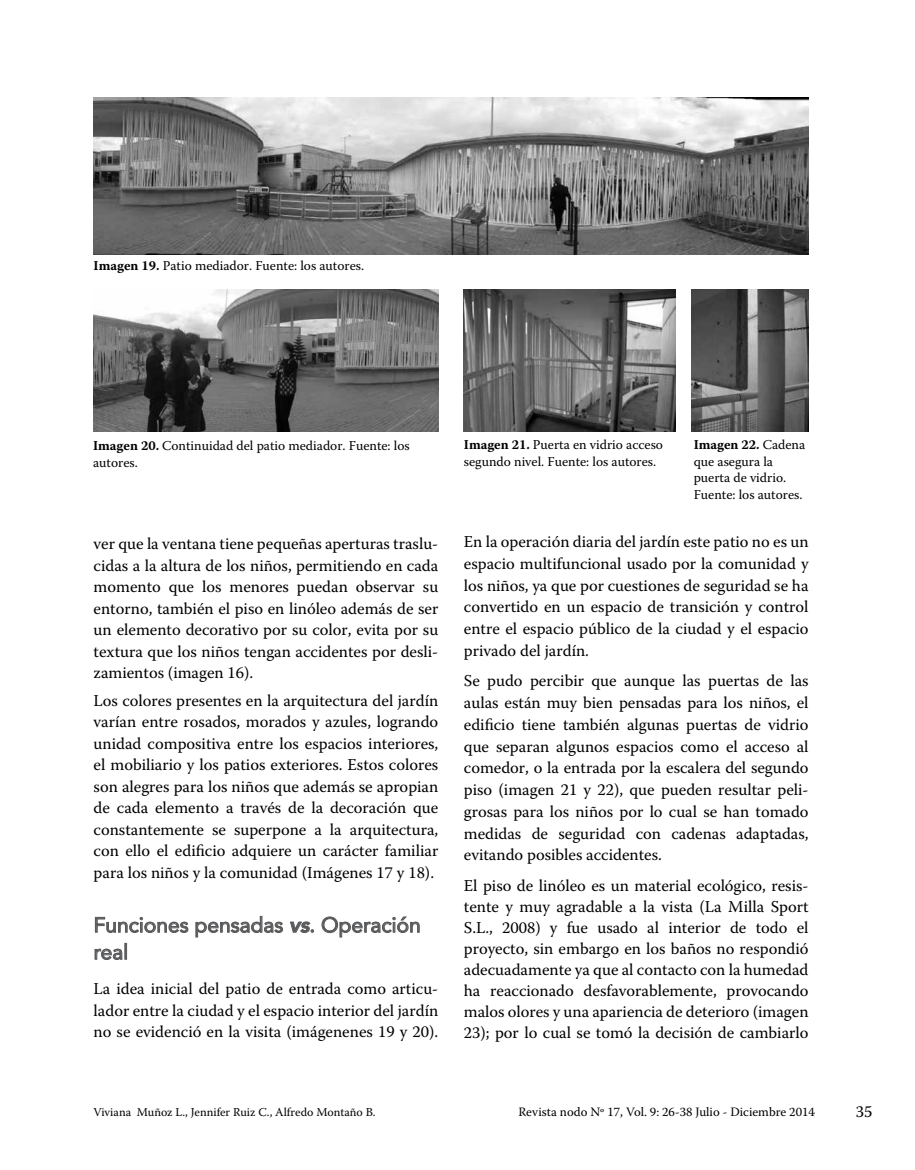
<style>
.page{position:relative;width:915px;height:1170px;background:#fff}
.page>*{position:absolute;margin:0;border:0;box-sizing:border-box;transform-origin:0 0}
.t1{font:21px/27px "Avenir";color:#58595b}
.t2{font:16.5px/21.8px "Warnock Pro";color:#000;text-align:justify}
.t3{font:13.5px/16.5px "Warnock Pro";color:#000}
.t4{font:12.75px "Warnock Pro";color:#000}
.t5{font:12px "Warnock Pro";color:#000}
.s1{font-weight:700}
.s2{font-weight:800;font-style:italic}
</style>
<div class="page">
<img style="left:94px;top:98px;width:714px;height:156px">
<img style="left:94px;top:289px;width:344px;height:143px">
<img style="left:463px;top:289px;width:212px;height:142px">
<img style="left:691px;top:289px;width:117px;height:142px">
<svg style="left:95px;top:916px;width:94px;height:17px"></svg>
<svg style="left:195px;top:915px;width:88px;height:22px"></svg>
<svg style="left:290px;top:921px;width:24px;height:12px"></svg>
<svg style="left:321px;top:916px;width:99px;height:21px"></svg>
<svg style="left:94px;top:948px;width:29px;height:12px"></svg>
<div style="left:124px;top:942px;width:3px;height:17px;border:1px solid #58595b"></div>
<p class="t3" style="left:94px;top:257px;width:272px"><span class="s1">Imagen 19.</span> Patio mediador. Fuente: los autores.</p>
<p class="t3" style="left:93px;top:437px;width:318px"><span class="s1">Imagen 20.</span> Continuidad del patio mediador. Fuente: los autores.</p>
<p class="t3" style="left:463px;top:436px;width:200px"><span class="s1">Imagen 21.</span> Puerta en vidrio acceso segundo nivel. Fuente: los autores.</p>
<p class="t3" style="left:693px;top:436px;width:113px"><span class="s1">Imagen 22.</span> Cadena que asegura la puerta de vidrio.<br>Fuente: los autores.</p>
<p class="t2" style="left:94px;top:533px;width:346px">ver que la ventana tiene pequeñas aperturas traslu&shy;cidas a la altura de los niños, permitiendo en cada momento que los menores puedan observar su entorno, también el piso en linóleo además de ser un elemento decorativo por su color, evita por su textura que los niños tengan accidentes por desli&shy;zamientos (imagen 16).</p>
<p class="t2" style="left:94px;top:689px;width:346px">Los colores presentes en la arquitectura del jardín varían entre rosados, morados y azules, logrando unidad compositiva entre los espacios interiores, el mobiliario y los patios exteriores. Estos colores son alegres para los niños que además se apropian de cada elemento a través de la decoración que constantemente se superpone a la arquitectura, con ello el edificio adquiere un carácter familiar para los niños y la comunidad (Imágenes 17 y 18).</p>
<p class="t1" style="left:94px;top:910px;width:328px">Funciones pensadas <span class="s2">vs</span>. Operación real</p>
<p class="t2" style="left:94px;top:977px;width:346px">La idea inicial del patio de entrada como articu&shy;lador entre la ciudad y el espacio interior del jardín no se evidenció en la visita (imágenenes 19 y 20).</p>
<p class="t2" style="left:463px;top:530px;width:346px">En la operación diaria del jardín este patio no es un espacio multifuncional usado por la comunidad y los niños, ya que por cuestiones de seguridad se ha convertido en un espacio de transición y control entre el espacio público de la ciudad y el espacio privado del jardín.</p>
<p class="t2" style="left:463px;top:669px;width:346px">Se pudo percibir que aunque las puertas de las aulas están muy bien pensadas para los niños, el edificio tiene también algunas puertas de vidrio que separan algunos espacios como el acceso al comedor, o la entrada por la escalera del segundo piso (imagen 21 y 22), que pueden resultar peli&shy;grosas para los niños por lo cual se han tomado medidas de seguridad con cadenas adaptadas, evitando posibles accidentes.</p>
<p class="t2" style="left:463px;top:874px;width:346px;line-height:21.1px">El piso de linóleo es un material ecológico, resis&shy;tente y muy agradable a la vista (La Milla Sport S.L., 2008) y fue usado al interior de todo el proyecto, sin embargo en los baños no respondió adecuadamente ya que al contacto con la humedad ha reaccionado desfavorablemente, provocando malos olores y una apariencia de deterioro (imagen 23); por lo cual se tomó la decisión de cambiarlo</p>
<p class="t5" style="left:94px;top:1104px;width:283px">Viviana Muñoz L., Jennifer Ruiz C., Alfredo Montaño B.</p>
<p class="t4" style="left:518px;top:1104px;width:298px">Revista nodo Nº 17, Vol. 9: 26-38 Julio - Diciembre 2014</p>
<p class="t2" style="left:855px;top:1100px;width:18px">35</p>
</div>
